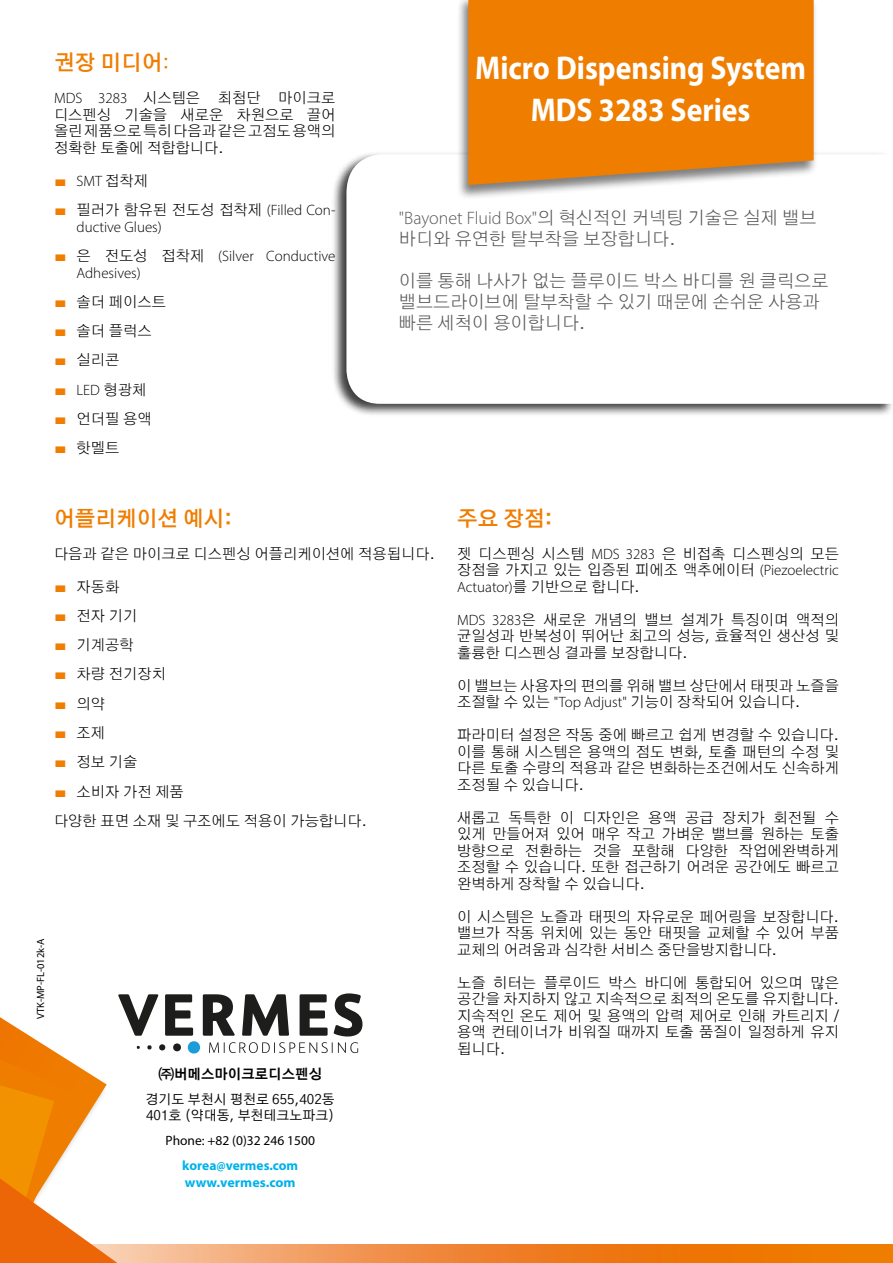
<style>
.page{position:relative;width:893px;height:1263px;background:#fff}
.page>*{position:absolute;margin:0;border:0;box-sizing:border-box;transform-origin:0 0}
.t1{font:700 33px/42px "Myriad Pro";color:#fff;text-align:center;scale:.9 1}
.t2{font:600 21px "Gothic A1";color:#ef7d00}
.t3{font:300 18px/21px "Gothic A1";color:#575756}
.t4{font:300 18px "Myriad Pro";color:#575756}
.t5{font:300 15px/16.5px "Gothic A1";color:#000;text-align:justify}
.t6{font:300 15px/16.5px "Myriad Pro";color:#000}
.t7{font:13.5px/16.5px "Gothic A1";color:#000}
.t8{font:700 13.5px/16.5px "Myriad Pro";color:#00b1eb}
.t9{font:13.5px "Myriad Pro";color:#000}
.t10{font:700 13.5px "Gothic A1";color:#000}
.t11{font:10.5px "Myriad Pro";color:#000}
.s1{font-weight:300}
.s2{font-family:"Myriad Pro"}
.s3{font-family:"Arial";font-weight:400;font-size:14.1px;color:#ef7d00}
.s4{font-family:"Gothic A1"}
</style>
<div class="page">
<div style="left:331px;top:151px;width:562px;height:266px;background:#000;opacity:.75"></div>
<svg style="left:346px;top:154px;width:547px;height:250px"></svg>
<svg style="left:362px;top:1245px;width:531px;height:18px;background:#ee7c17"></svg>
<div style="left:457px;top:0;width:361px;height:201px;background:#000;opacity:.5"></div>
<svg style="left:468px;top:0;width:346px;height:185px;background:#eb810c"></svg>
<svg style="left:0;top:993px;width:362px;height:270px"></svg>
<h2 class="t2" style="left:54px;top:46px;width:117px">권장 미디어<span class="s1">:</span></h2>
<p class="t5" style="left:54px;top:89px;width:283px"><span class="s2">MDS 3283</span> 시스템은 최첨단 마이크로 디스펜싱 기술을 새로운 차원으로 끌어 올린 제품으로 특히 다음과 같은 고점도 용액의 정확한 토출에 적합합니다.</p>
<p class="t6" style="left:54px;top:173px;width:96px"><span class="s3">■</span> SMT <span class="s4">접착제</span></p>
<p class="t5" style="left:54px;top:201px;width:283px"><span class="s3">■</span> 필러가 함유된 전도성 접착제 <span class="s2">(Filled Con-</span></p>
<p class="t6" style="left:77px;top:218px;width:87px">ductive Glues)</p>
<p class="t6" style="left:77px;top:248px;width:260px;text-indent:-23px"><span class="s3">■</span> <span class="s4">은 전도성 접착제</span> (Silver Conductive<br>Adhesives)</p>
<p class="t5" style="left:54px;top:293px;width:113px"><span class="s3">■</span> 솔더 페이스트</p>
<p class="t5" style="left:54px;top:322px;width:99px"><span class="s3">■</span> 솔더 플럭스</p>
<p class="t5" style="left:54px;top:351px;width:67px"><span class="s3">■</span> 실리콘</p>
<p class="t6" style="left:54px;top:381px;width:94px"><span class="s3">■</span> LED <span class="s4">형광체</span></p>
<p class="t5" style="left:54px;top:410px;width:99px"><span class="s3">■</span> 언더필 용액</p>
<p class="t5" style="left:54px;top:439px;width:67px"><span class="s3">■</span> 핫멜트</p>
<h1 class="t1" style="left:475px;top:46px;width:369px">Micro Dispensing System<br>MDS 3283 Series</h1>
<p class="t4" style="left:399px;top:208px;width:419px">"Bayonet Fluid Box"<span class="s4">의 혁신적인 커넥팅 기술은 실제 밸브</span></p>
<p class="t3" style="left:399px;top:228px;width:278px">바디와 유연한 탈부착을 보장합니다.</p>
<p class="t3" style="left:399px;top:270px;width:431px">이를 통해 나사가 없는 플루이드 박스 바디를 원 클릭으로 밸브드라이브에 탈부착할 수 있기 때문에 손쉬운 사용과 빠른 세척이 용이합니다.</p>
<h2 class="t2" style="left:54px;top:502px;width:180px">어플리케이션 예시:</h2>
<p class="t5" style="left:54px;top:544px;width:382px">다음과 같은 마이크로 디스펜싱 어플리케이션에 적용됩니다.</p>
<p class="t5" style="left:54px;top:577px;width:67px"><span class="s3">■</span> 자동화</p>
<p class="t5" style="left:54px;top:607px;width:85px"><span class="s3">■</span> 전자 기기</p>
<p class="t5" style="left:54px;top:636px;width:81px"><span class="s3">■</span> 기계공학</p>
<p class="t5" style="left:54px;top:665px;width:113px"><span class="s3">■</span> 차량 전기장치</p>
<p class="t5" style="left:54px;top:695px;width:53px"><span class="s3">■</span> 의약</p>
<p class="t5" style="left:54px;top:724px;width:53px"><span class="s3">■</span> 조제</p>
<p class="t5" style="left:54px;top:753px;width:85px"><span class="s3">■</span> 정보 기술</p>
<p class="t5" style="left:54px;top:776px;width:314px;line-height:29.2px"><span class="s3">■</span> 소비자 가전 제품<br>다양한 표면 소재 및 구조에도 적용이 가능합니다.</p>
<p class="t11" style="left:34px;top:1019px;width:82px;rotate:-90deg">VTK-MP-FL-012k-A</p>
<p class="t10" style="left:158px;top:1063px;width:165px">㈜버메스마이크로디스펜싱</p>
<p class="t7" style="left:146px;top:1090px;width:191px">경기도 부천시 평천로 655,402동<br>401호 (약대동, 부천테크노파크)</p>
<p class="t9" style="left:166px;top:1132px;width:151px">Phone: +82 (0)32 246 1500</p>
<p class="t8" style="left:182px;top:1157px;width:117px">korea@vermes.com www.vermes.com</p>
<h2 class="t2" style="left:457px;top:502px;width:97px">주요 장점:</h2>
<p class="t5" style="left:457px;top:544px;width:383px">젯 디스펜싱 시스템 <span class="s2">MDS 3283</span> 은 비접촉 디스펜싱의 모든 장점을 가지고 있는 입증된 피에조 액추에이터 <span class="s2">(Piezoelectric</span></p>
<p class="t6" style="left:457px;top:578px;width:184px">Actuator)<span class="s4">를 기반으로 합니다.</span></p>
<p class="t5" style="left:457px;top:610px;width:383px"><span class="s2">MDS 3283</span>은 새로운 개념의 밸브 설계가 특징이며 액적의 균일성과 반복성이 뛰어난 최고의 성능, 효율적인 생산성 및 훌륭한 디스펜싱 결과를 보장합니다.</p>
<p class="t5" style="left:457px;top:676px;width:383px">이 밸브는 사용자의 편의를 위해 밸브 상단에서 태핏과 노즐을 조절할 수 있는 <span class="s2">"Top Adjust"</span> 기능이 장착되어 있습니다.</p>
<p class="t5" style="left:457px;top:726px;width:383px">파라미터 설정은 작동 중에 빠르고 쉽게 변경할 수 있습니다. 이를 통해 시스템은 용액의 점도 변화, 토출 패턴의 수정 및 다른 토출 수량의 적용과 같은 변화하는조건에서도 신속하게 조정될 수 있습니다.</p>
<p class="t5" style="left:457px;top:808px;width:383px">새롭고 독특한 이 디자인은 용액 공급 장치가 회전될 수 있게 만들어져 있어 매우 작고 가벼운 밸브를 원하는 토출 방향으로 전환하는 것을 포함해 다양한 작업에완벽하게 조정할 수 있습니다. 또한 접근하기 어려운 공간에도 빠르고 완벽하게 장착할 수 있습니다.</p>
<p class="t5" style="left:457px;top:907px;width:383px">이 시스템은 노즐과 태핏의 자유로운 페어링을 보장합니다. 밸브가 작동 위치에 있는 동안 태핏을 교체할 수 있어 부품 교체의 어려움과 심각한 서비스 중단을방지합니다.</p>
<p class="t5" style="left:457px;top:973px;width:383px">노즐 히터는 플루이드 박스 바디에 통합되어 있으며 많은 공간을 차지하지 않고 지속적으로 최적의 온도를 유지합니다. 지속적인 온도 제어 및 용액의 압력 제어로 인해 카트리지 / 용액 컨테이너가 비워질 때까지 토출 품질이 일정하게 유지 됩니다.</p>
</div>
